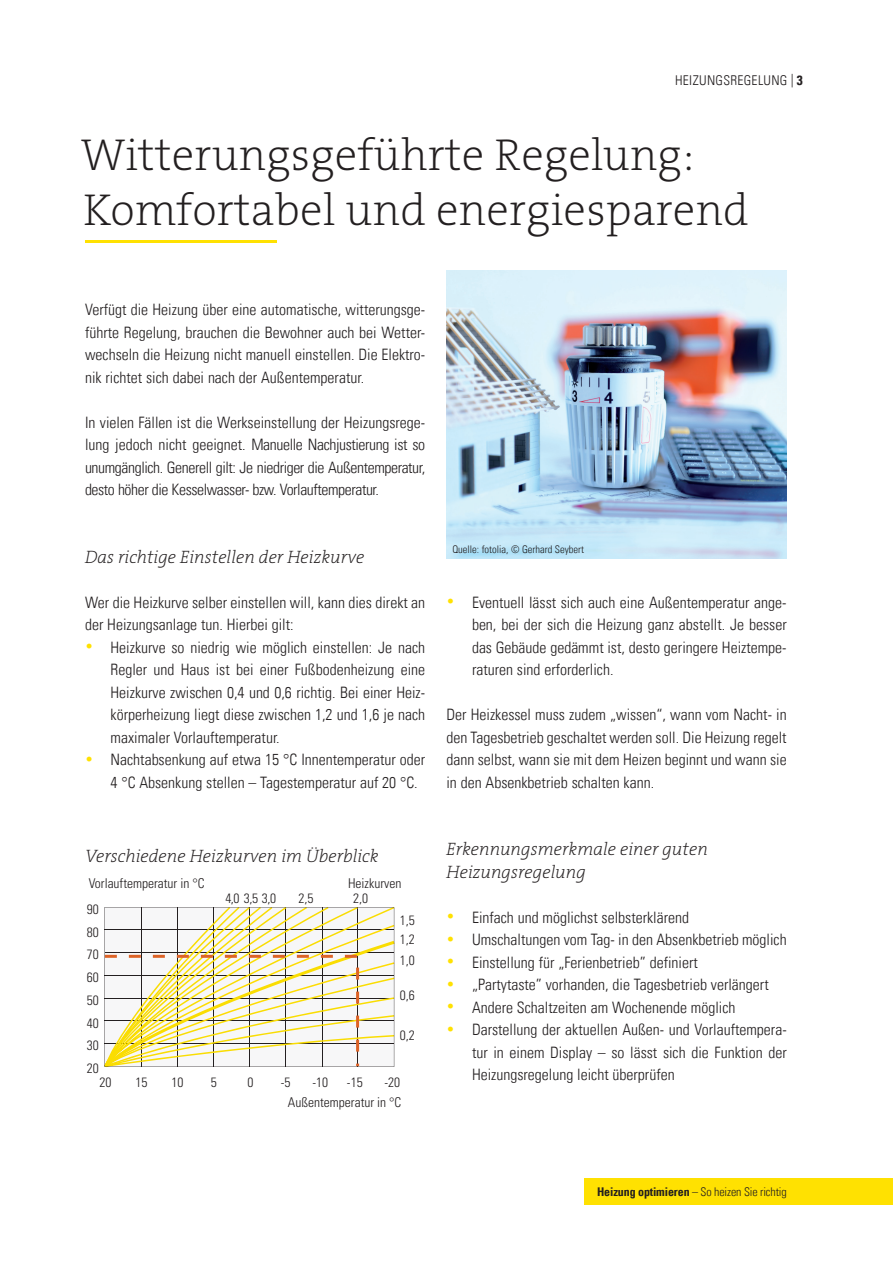
<style>
.page{position:relative;width:893px;height:1263px;background:#fff}
.page>*{position:absolute;margin:0;border:0;box-sizing:border-box;transform-origin:0 0}
.t1{font:45px/55.5px "The Serif HP2 Ex Lig";letter-spacing:.005em;color:#231f20}
.t2{font:18px/22.5px "The Serif HP2 Ex Lig IT";color:#231f20}
.t3{font:300 condensed 15.75px/22.5px "Univers LT";color:#231f20;text-align:justify}
.t4{font:300 condensed 13.5px/22.8px "Univers LT";color:#231f20}
.t5{font:300 condensed 13.5px "Univers LT";letter-spacing:.025em;color:#231f20}
.t6{font:300 condensed 12px "Univers LT";letter-spacing:-.01em;color:#231f20}
.t7{font:300 condensed 10.5px "Univers LT";color:#231f20}
.s1{font-weight:700}
.s2{font-size:13.5px;color:#ffe101}
</style>
<div class="page">
<div style="left:585px;top:1178px;width:308px;height:26px;background:#ffe101"></div>
<hr style="left:85px;top:241px;width:192px;height:2px;background:#ffe101">
<img style="left:446px;top:271px;width:341px;height:288px">
<svg style="left:104px;top:907px;width:290px;height:160px"></svg>
<p class="t5" style="left:675px;top:72px;width:129px">HEIZUNGSREGELUNG | <span class="s1">3</span></p>
<h1 class="t1" style="left:81px;top:127px;width:669px">Witterungsgeführte Regelung:<br>Komfortabel und energiesparend</h1>
<p class="t3" style="left:85px;top:298px;width:342px">Verfügt die Heizung über eine automatische, witterungsge&shy;führte Regelung, brauchen die Bewohner auch bei Wetter&shy;wechseln die Heizung nicht manuell einstellen. Die Elektro&shy;nik richtet sich dabei nach der Außentemperatur.</p>
<p class="t3" style="left:85px;top:411px;width:342px">In vielen Fällen ist die Werkseinstellung der Heizungsrege&shy;lung jedoch nicht geeignet. Manuelle Nachjustierung ist so unumgänglich. Generell gilt: Je niedriger die Außentemperatur, desto höher die Kesselwasser- bzw. Vorlauftemperatur.</p>
<p class="t2" style="left:85px;top:546px;width:281px">Das richtige Einstellen der Heizkurve</p>
<p class="t3" style="left:85px;top:591px;width:342px">Wer die Heizkurve selber einstellen will, kann dies direkt an der Heizungsanlage tun. Hierbei gilt:</p>
<p class="t3" style="left:111px;top:636px;width:316px;text-indent:-26px"><span class="s2">•</span> Heizkurve so niedrig wie möglich einstellen: Je nach Regler und Haus ist bei einer Fußbodenheizung eine Heizkurve zwischen 0,4 und 0,6 richtig. Bei einer Heiz&shy;körperheizung liegt diese zwischen 1,2 und 1,6 je nach maximaler Vorlauftemperatur.</p>
<p class="t3" style="left:111px;top:748px;width:316px;text-indent:-26px"><span class="s2">•</span> Nachtabsenkung auf etwa 15 °C Innentemperatur oder<br>4 °C Absenkung stellen – Tagestemperatur auf 20 °C.</p>
<p class="t2" style="left:85px;top:845px;width:295px">Verschiedene Heizkurven im Überblick</p>
<p class="t4" style="left:89px;top:872px;width:117px">Vorlauftemperatur in °C</p>
<p class="t4" style="left:348px;top:872px;width:55px">Heizkurven</p>
<p class="t4" style="left:87px;top:898px;width:13px">90</p>
<p class="t4" style="left:87px;top:921px;width:13px;text-align:justify">80<br>70<br>60<br>50<br>40<br>30<br>20</p>
<p class="t4" style="left:225px;top:887px;width:52px">4,0 3,5 3,0</p>
<p class="t4" style="left:298px;top:887px;width:16px">2,5</p>
<p class="t4" style="left:353px;top:887px;width:16px">2,0</p>
<p class="t4" style="left:400px;top:911px;width:16px;line-height:18.1px">1,5<br>1,2</p>
<p class="t4" style="left:400px;top:949px;width:16px">1,0</p>
<p class="t4" style="left:400px;top:984px;width:16px">0,6</p>
<p class="t4" style="left:400px;top:1024px;width:16px">0,2</p>
<p class="t4" style="left:99px;top:1071px;width:13px">20</p>
<p class="t4" style="left:136px;top:1071px;width:13px">15</p>
<p class="t4" style="left:171px;top:1071px;width:13px">10</p>
<p class="t4" style="left:211px;top:1071px;width:7px">5</p>
<p class="t4" style="left:247px;top:1071px;width:7px">0</p>
<p class="t4" style="left:281px;top:1071px;width:11px">-5</p>
<p class="t4" style="left:312px;top:1071px;width:17px">-10</p>
<p class="t4" style="left:347px;top:1071px;width:17px">-15</p>
<p class="t4" style="left:384px;top:1071px;width:17px">-20</p>
<p class="t4" style="left:288px;top:1091px;width:115px">Außentemperatur in °C</p>
<p class="t7" style="left:452px;top:543px;width:133px">Quelle: fotolia, © Gerhard Seybert</p>
<p class="t3" style="left:472px;top:591px;width:316px;text-indent:-26px"><span class="s2">•</span> Eventuell lässt sich auch eine Außentemperatur ange&shy;ben, bei der sich die Heizung ganz abstellt. Je besser das Gebäude gedämmt ist, desto geringere Heiztempe&shy;raturen sind erforderlich.</p>
<p class="t3" style="left:446px;top:703px;width:342px">Der Heizkessel muss zudem „wissen“, wann vom Nacht- in den Tagesbetrieb geschaltet werden soll. Die Heizung regelt dann selbst, wann sie mit dem Heizen beginnt und wann sie in den Absenkbetrieb schalten kann.</p>
<p class="t2" style="left:446px;top:838px;width:263px">Erkennungsmerkmale einer guten<br>Heizungsregelung</p>
<p class="t3" style="left:446px;top:906px;width:244px"><span class="s2">•</span> Einfach und möglichst selbsterklärend</p>
<p class="t3" style="left:446px;top:928px;width:342px"><span class="s2">•</span> Umschaltungen vom Tag- in den Absenkbetrieb möglich</p>
<p class="t3" style="left:446px;top:951px;width:253px"><span class="s2">•</span> Einstellung für „Ferienbetrieb” definiert</p>
<p class="t3" style="left:446px;top:973px;width:324px"><span class="s2">•</span> „Partytaste” vorhanden, die Tagesbetrieb verlängert</p>
<p class="t3" style="left:446px;top:996px;width:290px"><span class="s2">•</span> Andere Schaltzeiten am Wochenende möglich</p>
<p class="t3" style="left:472px;top:1018px;width:316px;text-indent:-26px"><span class="s2">•</span> Darstellung der aktuellen Außen- und Vorlauftempera&shy;tur in einem Display – so lässt sich die Funktion der Heizungsregelung leicht überprüfen</p>
<p class="t6" style="left:597px;top:1184px;width:191px"><span class="s1">Heizung optimieren</span> – So heizen Sie richtig</p>
</div>
